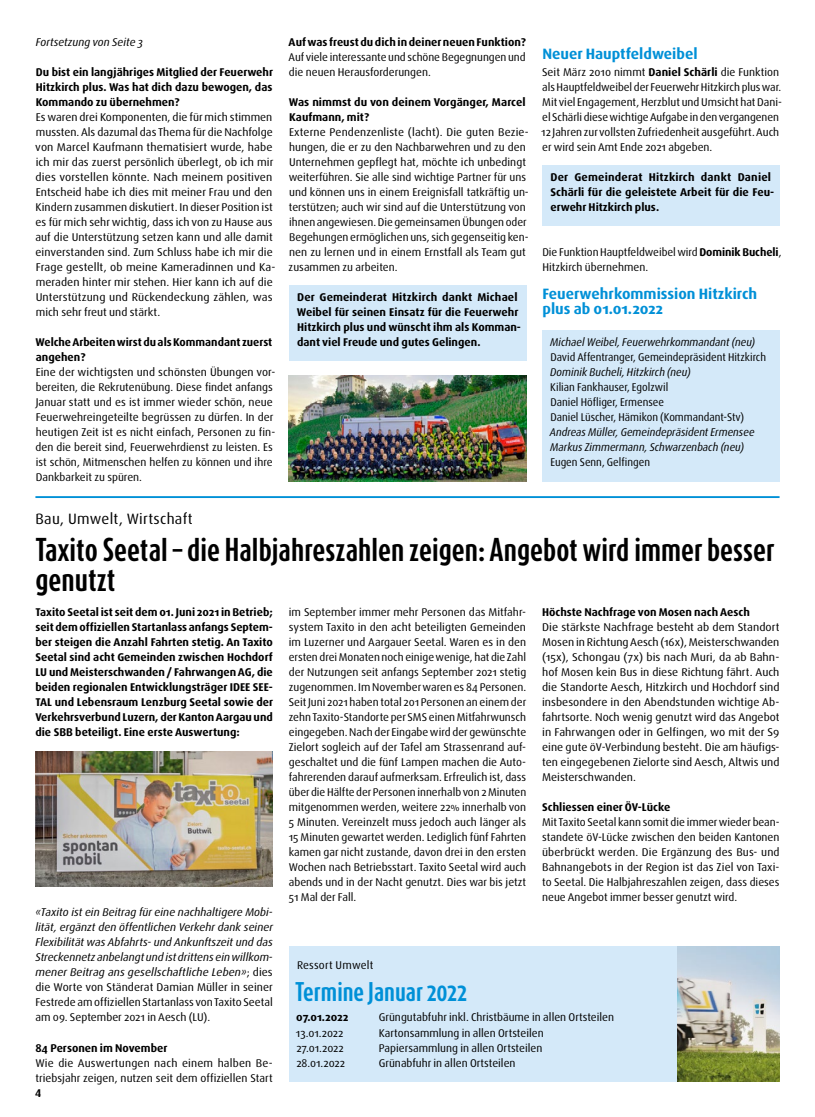
<style>
.page{position:relative;width:815px;height:1117px;background:#fff}
.page>*{position:absolute;margin:0;border:0;box-sizing:border-box;transform-origin:0 0}
.t1{font:700 27.5px/30px "Dax Compact Pro";color:#000}
.t2{font:700 22.5px "Dax Compact Pro";color:#0090d7}
.t3{font:700 15px/15px "Dax Pro";color:#0090d7}
.t4{font:15px "Dax Pro";letter-spacing:.02em;color:#000}
.t5{font:11.25px/15px "Dax Pro";color:#000}
.t6{font:700 11.25px/15px "Dax Pro";color:#000}
.t7{font:11.25px/15px "Dax Pro";color:#000;text-align:justify;scale:1.04 1}
.t8{font:italic 11.25px/15px "Dax Pro";color:#000;text-align:justify}
.t9{font:11.25px/15px "Dax Pro";color:#000;scale:.95 1}
.t10{font:italic 11.25px/15px "Dax Pro";color:#000;scale:.95 1}
.t11{font:11.25px "Dax Pro";letter-spacing:.02em;color:#000}
.s1{font-weight:700}
.s2{font-style:normal}
</style>
<div class="page">
<div style="left:289px;top:285px;width:237px;height:76px;background:#d4e9f9"></div>
<div style="left:542px;top:165px;width:238px;height:61px;background:#d4e9f9"></div>
<div style="left:542px;top:330px;width:238px;height:31px;background:#d4e9f9"></div>
<div style="left:542px;top:360px;width:238px;height:31px;background:#d4e9f9"></div>
<div style="left:542px;top:390px;width:238px;height:31px;background:#d4e9f9"></div>
<div style="left:542px;top:420px;width:238px;height:31px;background:#d4e9f9"></div>
<div style="left:542px;top:450px;width:238px;height:31px;background:#d4e9f9"></div>
<hr style="left:35px;top:496px;width:745px;height:2px;background:#0090d7">
<img style="left:35px;top:751px;width:238px;height:135px">
<img style="left:289px;top:376px;width:237px;height:105px">
<div style="left:289px;top:946px;width:491px;height:32px;background:#d4e9f9"></div>
<div style="left:289px;top:975px;width:491px;height:34px;background:#d4e9f9"></div>
<div style="left:289px;top:1005px;width:491px;height:31px;background:#d4e9f9"></div>
<div style="left:289px;top:1035px;width:491px;height:31px;background:#d4e9f9"></div>
<div style="left:289px;top:1050px;width:491px;height:31px;background:#d4e9f9"></div>
<img style="left:677px;top:946px;width:103px;height:135px">
<p class="t8" style="left:36px;top:34px;width:109px">Fortsetzung von Seite 3</p>
<p class="t6" style="left:36px;top:64px;width:239px;text-align:justify">Du bist ein langjähriges Mitglied der Feuerwehr Hitzkirch plus. Was hat dich dazu bewogen, das Kommando zu übernehmen?</p>
<p class="t5" style="left:35px;top:109px;width:242px">Es waren drei Komponenten, die für mich stimmen mussten. Als dazumal das Thema für die Nachfolge von Marcel Kaufmann thematisiert wurde, habe ich mir das zuerst persönlich überlegt, ob ich mir dies vorstellen könnte. Nach meinem positiven Entscheid habe ich dies mit meiner Frau und den Kindern zusammen diskutiert. In dieser Position ist es für mich sehr wichtig, dass ich von zu Hause aus auf die Unterstützung setzen kann und alle damit einverstanden sind. Zum Schluss habe ich mir die Frage gestellt, ob meine Kameradinnen und Ka&shy;meraden hinter mir stehen. Hier kann ich auf die Unterstützung und Rückendeckung zählen, was mich sehr freut und stärkt.</p>
<p class="t6" style="left:36px;top:334px;width:238px">Welche Arbeiten wirst du als Kommandant zuerst angehen?</p>
<p class="t5" style="left:36px;top:364px;width:241px">Eine der wichtigsten und schönsten Übungen vor&shy;bereiten, die Rekrutenübung. Diese findet anfangs Januar statt und es ist immer wieder schön, neue Feuerwehreingeteilte begrüssen zu dürfen. In der heutigen Zeit ist es nicht einfach, Personen zu fin&shy;den die bereit sind, Feuerwehrdienst zu leisten. Es ist schön, Mitmenschen helfen zu können und ihre Dankbarkeit zu spüren.</p>
<p class="t6" style="left:289px;top:34px;width:239px">Auf was freust du dich in deiner neuen Funktion?</p>
<p class="t5" style="left:288px;top:49px;width:239px">Auf viele interessante und schöne Begegnungen und die neuen Herausforderungen.</p>
<p class="t6" style="left:289px;top:94px;width:238px">Was nimmst du von deinem Vorgänger, Marcel<br>Kaufmann, mit?</p>
<p class="t5" style="left:289px;top:124px;width:242px">Externe Pendenzenliste (lacht). Die guten Bezie&shy;hungen, die er zu den Nachbarwehren und zu den Unternehmen gepflegt hat, möchte ich unbedingt weiterführen. Sie alle sind wichtige Partner für uns und können uns in einem Ereignisfall tatkräftig un&shy;terstützen; auch wir sind auf die Unterstützung von ihnen angewiesen. Die gemeinsamen Übungen oder Begehungen ermöglichen uns, sich gegenseitig ken&shy;nen zu lernen und in einem Ernstfall als Team gut zusammen zu arbeiten.</p>
<p class="t6" style="left:297px;top:289px;width:226px">Der Gemeinderat Hitzkirch dankt Michael Weibel für seinen Einsatz für die Feuerwehr Hitzkirch plus und wünscht ihm als Komman&shy;dant viel Freude und gutes Gelingen.</p>
<h3 class="t3" style="left:542px;top:46px;width:157px">Neuer Hauptfeldweibel</h3>
<p class="t5" style="left:541px;top:64px;width:242px">Seit März 2010 nimmt <span class="s1">Daniel Schärli</span> die Funktion als Hauptfeldweibel der Feuerwehr Hitzkirch plus war.<br>Mit viel Engagement, Herzblut und Umsicht hat Dani&shy;el Schärli diese wichtige Aufgabe in den vergangenen 12 Jahren zur vollsten Zufriedenheit ausgeführt. Auch er wird sein Amt Ende 2021 abgeben.</p>
<p class="t6" style="left:550px;top:169px;width:225px">Der Gemeinderat Hitzkirch dankt Daniel<br>Schärli für die geleistete Arbeit für die Feu&shy;erwehr Hitzkirch plus.</p>
<p class="t5" style="left:542px;top:244px;width:241px">Die Funktion Hauptfeldweibel wird <span class="s1">Dominik Bucheli</span>,<br>Hitzkirch übernehmen.</p>
<h3 class="t3" style="left:542px;top:286px;width:216px">Feuerwehrkommission Hitzkirch plus ab 01.01.2022</h3>
<p class="t10" style="left:550px;top:334px;width:217px">Michael Weibel, Feuerwehrkommandant (neu)</p>
<p class="t9" style="left:550px;top:349px;width:229px">David Affentranger, Gemeindepräsident Hitzkirch</p>
<p class="t10" style="left:550px;top:364px;width:149px">Dominik Bucheli, Hitzkirch (neu)</p>
<p class="t9" style="left:550px;top:379px;width:206px">Kilian Fankhauser, Egolzwil<br>Daniel Höfliger, Ermensee<br>Daniel Lüscher, Hämikon (Kommandant-Stv)</p>
<p class="t10" style="left:550px;top:424px;width:217px">Andreas Müller, Gemeindepräsident Ermensee<br>Markus Zimmermann, Schwarzenbach (neu)</p>
<p class="t9" style="left:550px;top:454px;width:106px">Eugen Senn, Gelfingen</p>
<h3 class="t4" style="left:35px;top:509px;width:159px">Bau, Umwelt, Wirtschaft</h3>
<h1 class="t1" style="left:35px;top:534px;width:741px">Taxito Seetal – die Halbjahreszahlen zeigen: Angebot wird immer besser genutzt</h1>
<p class="t6" style="left:35px;top:604px;width:239px;text-align:justify">Taxito Seetal ist seit dem 01. Juni 2021 in Betrieb; seit dem offiziellen Startanlass anfangs Septem&shy;ber steigen die Anzahl Fahrten stetig. An Taxito Seetal sind acht Gemeinden zwischen Hochdorf LU und Meisterschwanden / Fahrwangen AG, die beiden regionalen Entwicklungsträger IDEE SEE-TAL und Lebensraum Lenzburg Seetal sowie der Verkehrsverbund Luzern, der Kanton Aargau und die SBB beteiligt. Eine erste Auswertung:</p>
<p class="t5" style="left:289px;top:604px;width:239px;text-align:justify">im September immer mehr Personen das Mitfahr&shy;system Taxito in den acht beteiligten Gemeinden im Luzerner und Aargauer Seetal. Waren es in den ersten drei Monaten noch einige wenige, hat die Zahl der Nutzungen seit anfangs September 2021 stetig zugenommen. Im November waren es 84 Personen.<br>Seit Juni 2021 haben total 201 Personen an einem der zehn Taxito-Standorte per SMS einen Mitfahrwunsch eingegeben. Nach der Eingabe wird der gewünschte Zielort sogleich auf der Tafel am Strassenrand auf&shy;geschaltet und die fünf Lampen machen die Auto&shy;fahrerenden darauf aufmerksam. Erfreulich ist, dass über die Hälfte der Personen innerhalb von 2 Minuten mitgenommen werden, weitere 22% innerhalb von 5 Minuten. Vereinzelt muss jedoch auch länger als 15 Minuten gewartet werden. Lediglich fünf Fahrten kamen gar nicht zustande, davon drei in den ersten Wochen nach Betriebsstart. Taxito Seetal wird auch abends und in der Nacht genutzt. Dies war bis jetzt 51 Mal der Fall.</p>
<p class="t6" style="left:542px;top:604px;width:209px">Höchste Nachfrage von Mosen nach Aesch</p>
<p class="t7" style="left:542px;top:619px;width:230px">Die stärkste Nachfrage besteht ab dem Standort Mosen in Richtung Aesch (16x), Meisterschwanden (15x), Schongau (7x) bis nach Muri, da ab Bahn&shy;hof Mosen kein Bus in diese Richtung fährt. Auch die Standorte Aesch, Hitzkirch und Hochdorf sind insbesondere in den Abendstunden wichtige Ab&shy;fahrtsorte. Noch wenig genutzt wird das Angebot in Fahrwangen oder in Gelfingen, wo mit der S9 eine gute öV-Verbindung besteht. Die am häufigs&shy;ten eingegebenen Zielorte sind Aesch, Altwis und Meisterschwanden.</p>
<p class="t6" style="left:542px;top:799px;width:130px">Schliessen einer ÖV-Lücke</p>
<p class="t5" style="left:542px;top:814px;width:239px;text-align:justify">Mit Taxito Seetal kann somit die immer wieder bean&shy;standete öV-Lücke zwischen den beiden Kantonen überbrückt werden. Die Ergänzung des Bus- und Bahnangebots in der Region ist das Ziel von Taxi&shy;to Seetal. Die Halbjahreszahlen zeigen, dass dieses neue Angebot immer besser genutzt wird.</p>
<p class="t8" style="left:35px;top:904px;width:239px">«Taxito ist ein Beitrag für eine nachhaltigere Mobi&shy;lität, ergänzt den öffentlichen Verkehr dank seiner Flexibilität was Abfahrts- und Ankunftszeit und das Streckennetz anbelangt und ist drittens ein willkom&shy;mener Beitrag ans gesellschaftliche Leben»<span class="s2">; dies die Worte von Ständerat Damian Müller in seiner Festrede am offiziellen Startanlass von Taxito Seetal am 09. September 2021 in Aesch (LU).</span></p>
<p class="t6" style="left:35px;top:1039px;width:134px">84 Personen im November</p>
<p class="t5" style="left:35px;top:1054px;width:239px">Wie die Auswertungen nach einem halben Be&shy;triebsjahr zeigen, nutzen seit dem offiziellen Start</p>
<p class="t6" style="left:35px;top:1084px;width:8px">4</p>
<p class="t11" style="left:297px;top:957px;width:78px">Ressort Umwelt</p>
<h2 class="t2" style="left:295px;top:976px;width:173px">Termine Januar 2022</h2>
<p class="t6" style="left:296px;top:1009px;width:54px">07.01.2022</p>
<p class="t5" style="left:379px;top:1009px;width:237px">Grüngutabfuhr inkl. Christbäume in allen Ortsteilen</p>
<p class="t5" style="left:296px;top:1024px;width:49px">13.01.2022</p>
<p class="t5" style="left:379px;top:1024px;width:166px">Kartonsammlung in allen Ortsteilen</p>
<p class="t5" style="left:296px;top:1039px;width:49px">27.01.2022</p>
<p class="t5" style="left:379px;top:1039px;width:165px">Papiersammlung in allen Ortsteilen</p>
<p class="t5" style="left:296px;top:1054px;width:50px">28.01.2022</p>
<p class="t5" style="left:379px;top:1054px;width:138px">Grünabfuhr in allen Ortsteilen</p>
</div>
